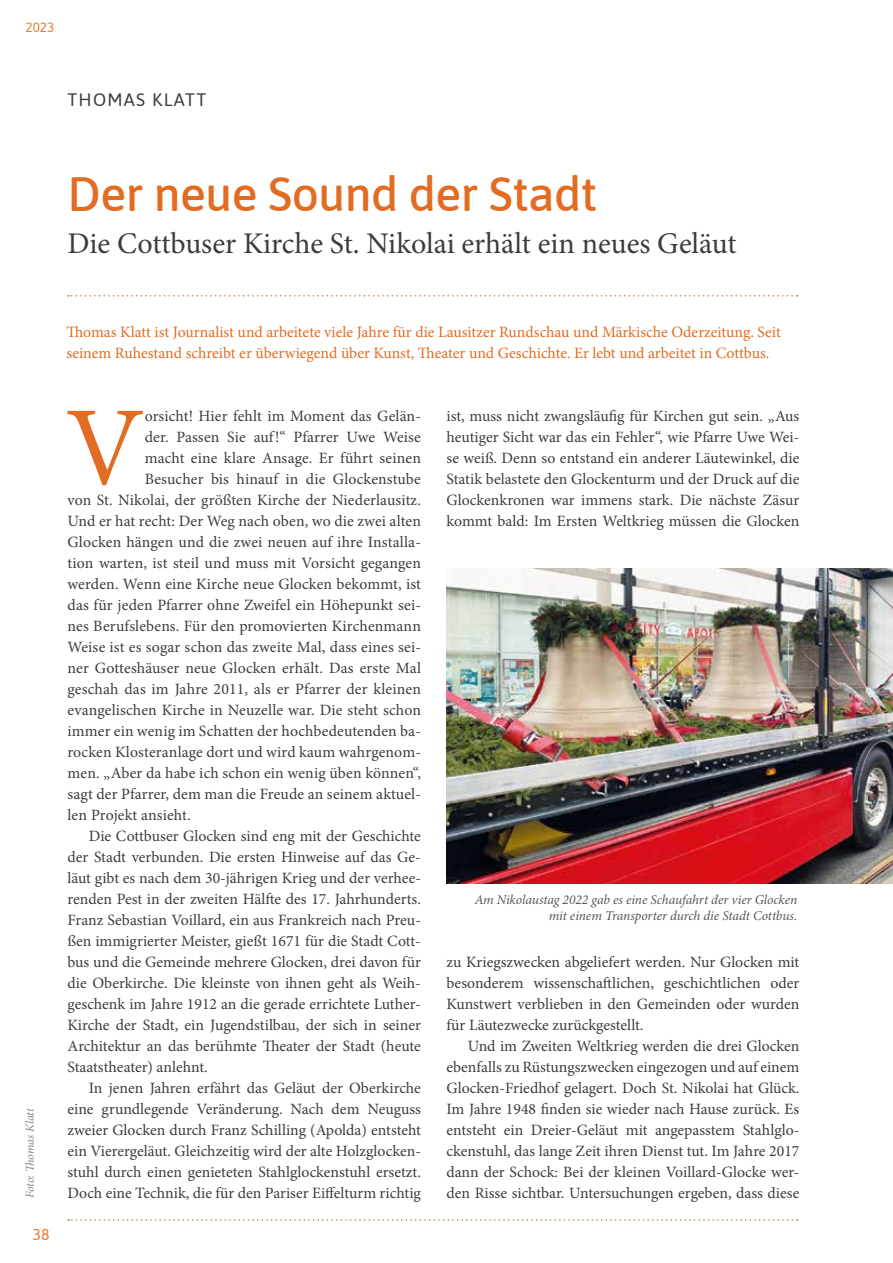
<style>
.page{position:relative;width:893px;height:1263px;background:#fff}
.page>*{position:absolute;margin:0;border:0;box-sizing:border-box;transform-origin:0 0}
.t1{font:112.65px "Minion Pro";color:#e16c22}
.t2{font:500 48px "Asap";letter-spacing:-.01em;color:#e16c22}
.t3{font:30px "Minion Pro";letter-spacing:-.005em;color:#3c3c3b}
.t4{font:18px "Asap";letter-spacing:.07em;color:#3c3c3b}
.t5{font:15.75px/21px "Minion Pro";color:#3c3c3b;text-align:justify}
.t6{font:15.75px/21px "Minion Pro";color:#e16c22}
.t7{font:15.75px "Asap";color:#e57b36}
.t8{font:italic 13.5px/16.5px "Minion Pro";letter-spacing:-.01em;color:#575756;text-align:right}
.t9{font:13.5px "Asap";color:#e57b36}
.t10{font:italic 12px "Minion Pro";letter-spacing:-.01em;color:#878787}
</style>
<div class="page">
<svg style="left:68px;top:295px;width:729px;height:2px"></svg>
<img style="left:446px;top:568px;width:447px;height:315px">
<svg style="left:68px;top:1219px;width:730px;height:2px"></svg>
<p class="t9" style="left:26px;top:18px;width:30px">2023</p>
<p class="t4" style="left:68px;top:87px;width:140px">THOMAS KLATT</p>
<h2 class="t2" style="left:68px;top:161px;width:531px">Der neue Sound der Stadt</h2>
<h3 class="t3" style="left:68px;top:223px;width:671px">Die Cottbuser Kirche St. Nikolai erhält ein neues Geläut</h3>
<p class="t6" style="left:66px;top:322px;width:716px">Thomas Klatt ist Journalist und arbeitete viele Jahre für die Lausitzer Rundschau und Märkische Oderzeitung. Seit seinem Ruhestand schreibt er überwiegend über Kunst, Theater und Geschichte. Er lebt und arbeitet in Cottbus.</p>
<p class="t10" style="left:22px;top:1198px;width:92px;rotate:-90deg">Foto: Thomas Klatt</p>
<p class="t7" style="left:33px;top:1224px;width:18px">38</p>
<h1 class="t1" style="left:65px;top:373px;width:81px">V</h1>
<p class="t5" style="left:145px;top:406px;width:278px">orsicht! Hier fehlt im Moment das Gelän-</p>
<p class="t5" style="left:145px;top:427px;width:278px">der. Passen Sie auf!“ Pfarrer Uwe Weise</p>
<p class="t5" style="left:145px;top:448px;width:278px">macht eine klare Ansage. Er führt seinen</p>
<p class="t5" style="left:145px;top:469px;width:278px">Besucher bis hinauf in die Glockenstube</p>
<p class="t5" style="left:67px;top:490px;width:355px">von St. Nikolai, der größten Kirche der Niederlausitz.</p>
<p class="t5" style="left:67px;top:511px;width:355px">Und er hat recht: Der Weg nach oben, wo die zwei alten</p>
<p class="t5" style="left:67px;top:532px;width:355px">Glocken hängen und die zwei neuen auf ihre Installa-</p>
<p class="t5" style="left:67px;top:553px;width:355px">tion warten, ist steil und muss mit Vorsicht gegangen</p>
<p class="t5" style="left:67px;top:574px;width:355px">werden. Wenn eine Kirche neue Glocken bekommt, ist</p>
<p class="t5" style="left:67px;top:595px;width:355px">das für jeden Pfarrer ohne Zweifel ein Höhepunkt sei-</p>
<p class="t5" style="left:67px;top:616px;width:355px">nes Berufslebens. Für den promovierten Kirchenmann</p>
<p class="t5" style="left:67px;top:637px;width:355px">Weise ist es sogar schon das zweite Mal, dass eines sei-</p>
<p class="t5" style="left:67px;top:658px;width:355px">ner Gotteshäuser neue Glocken erhält. Das erste Mal</p>
<p class="t5" style="left:67px;top:679px;width:355px">geschah das im Jahre 2011, als er Pfarrer der kleinen</p>
<p class="t5" style="left:67px;top:700px;width:355px">evangelischen Kirche in Neuzelle war. Die steht schon</p>
<p class="t5" style="left:67px;top:721px;width:355px">immer ein wenig im Schatten der hochbedeutenden ba-</p>
<p class="t5" style="left:67px;top:742px;width:355px">rocken Klosteranlage dort und wird kaum wahrgenom-</p>
<p class="t5" style="left:67px;top:762px;width:355px">men. „Aber da habe ich schon ein wenig üben können“,</p>
<p class="t5" style="left:67px;top:783px;width:355px">sagt der Pfarrer, dem man die Freude an seinem aktuel-</p>
<p class="t5" style="left:67px;top:804px;width:125px">len Projekt ansieht.</p>
<p class="t5" style="left:89px;top:825px;width:334px">Die Cottbuser Glocken sind eng mit der Geschichte</p>
<p class="t5" style="left:67px;top:846px;width:355px">der Stadt verbunden. Die ersten Hinweise auf das Ge-</p>
<p class="t5" style="left:67px;top:867px;width:355px">läut gibt es nach dem 30-jährigen Krieg und der verhee-</p>
<p class="t5" style="left:67px;top:888px;width:355px">renden Pest in der zweiten Hälfte des 17. Jahrhunderts.</p>
<p class="t5" style="left:67px;top:909px;width:355px">Franz Sebastian Voillard, ein aus Frankreich nach Preu-</p>
<p class="t5" style="left:67px;top:930px;width:355px">ßen immigrierter Meister, gießt 1671 für die Stadt Cott-</p>
<p class="t5" style="left:67px;top:951px;width:355px">bus und die Gemeinde mehrere Glocken, drei davon für</p>
<p class="t5" style="left:67px;top:972px;width:355px">die Oberkirche. Die kleinste von ihnen geht als Weih-</p>
<p class="t5" style="left:67px;top:993px;width:355px">geschenk im Jahre 1912 an die gerade errichtete Luther-</p>
<p class="t5" style="left:67px;top:1014px;width:355px">Kirche der Stadt, ein Jugendstilbau, der sich in seiner</p>
<p class="t5" style="left:67px;top:1035px;width:355px">Architektur an das berühmte Theater der Stadt (heute</p>
<p class="t5" style="left:67px;top:1056px;width:142px">Staatstheater) anlehnt.</p>
<p class="t5" style="left:89px;top:1077px;width:334px">In jenen Jahren erfährt das Geläut der Oberkirche</p>
<p class="t5" style="left:67px;top:1098px;width:355px">eine grundlegende Veränderung. Nach dem Neuguss</p>
<p class="t5" style="left:67px;top:1119px;width:355px">zweier Glocken durch Franz Schilling (Apolda) entsteht</p>
<p class="t5" style="left:67px;top:1140px;width:355px">ein Vierergeläut. Gleichzeitig wird der alte Holzglocken-</p>
<p class="t5" style="left:67px;top:1161px;width:355px">stuhl durch einen genieteten Stahlglockenstuhl ersetzt.</p>
<p class="t5" style="left:67px;top:1182px;width:355px">Doch eine Technik, die für den Pariser Eiffelturm richtig</p>
<p class="t5" style="left:446px;top:406px;width:354px">ist, muss nicht zwangsläufig für Kirchen gut sein. „Aus heutiger Sicht war das ein Fehler“, wie Pfarre Uwe Wei&shy;se weiß. Denn so entstand ein anderer Läutewinkel, die Statik belastete den Glockenturm und der Druck auf die Glockenkronen war immens stark. Die nächste Zäsur kommt bald: Im Ersten Weltkrieg müssen die Glocken</p>
<p class="t8" style="left:475px;top:891px;width:324px">Am Nikolaustag 2022 gab es eine Schaufahrt der vier Glocken mit einem Transporter durch die Stadt Cottbus.</p>
<p class="t5" style="left:446px;top:952px;width:354px">zu Kriegszwecken abgeliefert werden. Nur Glocken mit besonderem wissenschaftlichen, geschichtlichen oder Kunstwert verblieben in den Gemeinden oder wurden für Läutezwecke zurückgestellt.</p>
<p class="t5" style="left:446px;top:1036px;width:354px;text-indent:21px">Und im Zweiten Weltkrieg werden die drei Glocken ebenfalls zu Rüstungszwecken eingezogen und auf einem Glocken-Friedhof gelagert. Doch St. Nikolai hat Glück.<br>Im Jahre 1948 finden sie wieder nach Hause zurück. Es entsteht ein Dreier-Geläut mit angepasstem Stahlglo&shy;ckenstuhl, das lange Zeit ihren Dienst tut. Im Jahre 2017 dann der Schock: Bei der kleinen Voillard-Glocke wer&shy;den Risse sichtbar. Untersuchungen ergeben, dass diese</p>
</div>
